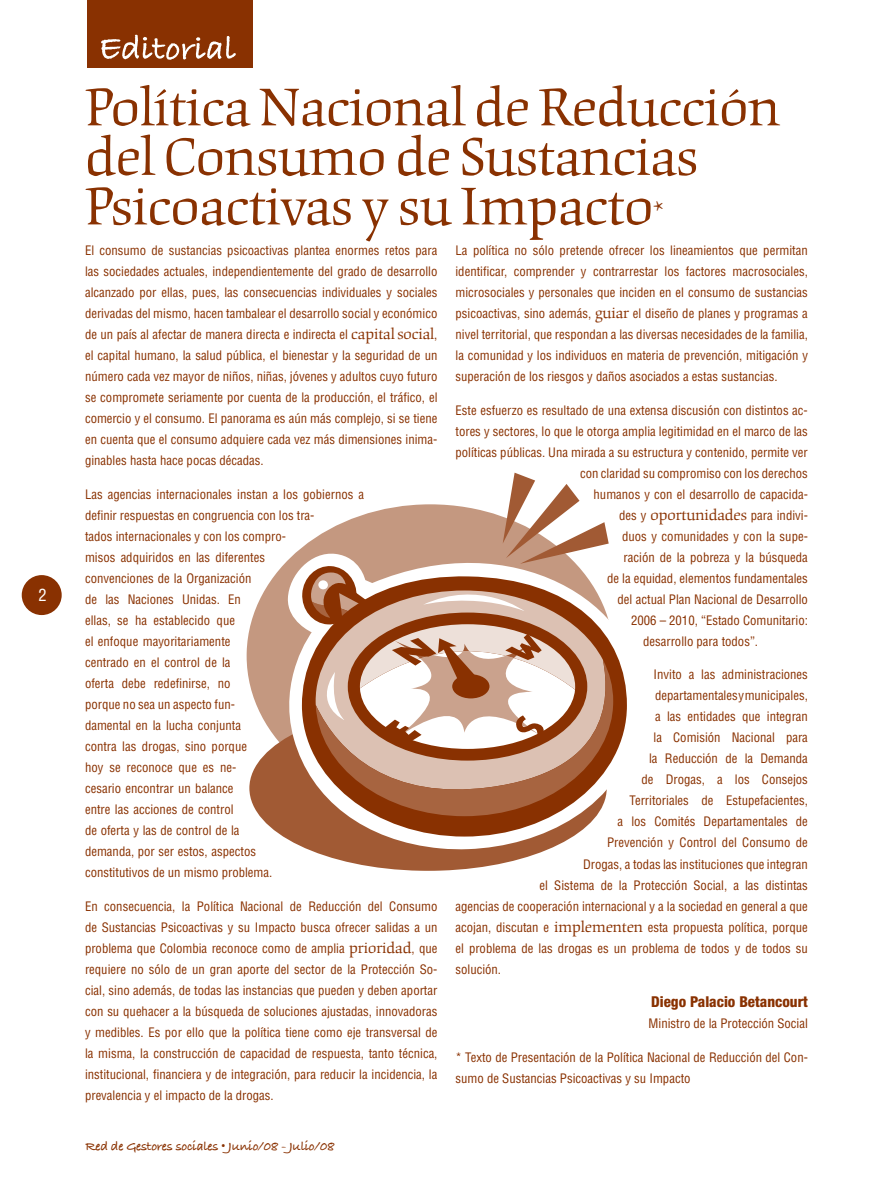
<style>
.page{position:relative;width:893px;height:1191px;background:#fff}
.page>*{position:absolute;margin:0;border:0;box-sizing:border-box;transform-origin:0 0}
.t1{font:63px/49.5px "Origami Std";color:#893101}
.t2{font:condensed 16.5px "Helvetica";color:#fff}
.t3{font:800 condensed 15px "Helvetica Neue LT Std";color:#893101}
.t4{font:13.5px "Bradley Hand ITCTT Bold";letter-spacing:-.02em;color:#893101}
.t5{font:condensed 12.75px/21px "Helvetica";color:#893101;text-align:justify}
.s1{font-size:36px}
.s2{font-family:"Origami Std";font-stretch:normal;font-size:18px}
</style>
<div class="page">
<div style="left:22px;top:575px;width:40px;height:40px;background:#893101;border-radius:50%"></div>
<div style="left:87px;top:0;width:166px;height:68px;background:#893101"></div>
<svg style="left:101px;top:35px;width:135px;height:25px"></svg>
<svg style="left:247px;top:572px;width:30px;height:133px;fill:#c49880"></svg>
<svg style="left:249px;top:705px;width:300px;height:165px"></svg>
<svg style="left:277px;top:548px;width:297px;height:301px"></svg>
<svg style="left:302px;top:644px;width:325px;height:192px"></svg>
<svg style="left:316px;top:660px;width:297px;height:156px"></svg>
<div style="left:348px;top:612px;width:239px;height:148px;background:#893101;border-radius:50%"></div>
<svg style="left:301px;top:472px;width:308px;height:277px"></svg>
<p class="t2" style="left:38px;top:585px;width:10px">2</p>
<h1 class="t1" style="left:85px;top:85px;width:696px">Política Nacional de Reducción del Consumo de Sustancias<br>Psicoactivas y su Impacto<span class="s1">*</span></h1>
<p class="t5" style="left:85px;top:239px;width:354px">El consumo de sustancias psicoactivas plantea enormes retos para las sociedades actuales, independientemente del grado de desarrollo alcanzado por ellas, pues, las consecuencias individuales y sociales derivadas del mismo, hacen tambalear el desarrollo social y económico de un país al afectar de manera directa e indirecta el <span class="s2">capital social</span>, el capital humano, la salud pública, el bienestar y la seguridad de un número cada vez mayor de niños, niñas, jóvenes y adultos cuyo futuro se compromete seriamente por cuenta de la producción, el tráfico, el comercio y el consumo. El panorama es aún más complejo, si se tiene en cuenta que el consumo adquiere cada vez más dimensiones inima&shy;ginables hasta hace pocas décadas.</p>
<p class="t5" style="left:85px;top:483px;width:280px;text-align:left">Las agencias internacionales instan a los gobiernos a definir respuestas en congruencia con los tra-<br>tados internacionales y con los compro-<br>misos adquiridos en las diferentes<br>convenciones de la Organización<br>de las Naciones Unidas. En<br>ellas, se ha establecido que<br>el enfoque mayoritariamente<br>centrado en el control de la<br>oferta debe redefinirse, no<br>porque no sea un aspecto fun-<br>damental en la lucha conjunta<br>contra las drogas, sino porque<br>hoy se reconoce que es ne-<br>cesario encontrar un balance<br>entre las acciones de control<br>de oferta y las de control de la<br>demanda, por ser estos, aspectos<br>constitutivos de un mismo problema.</p>
<p class="t5" style="left:85px;top:895px;width:354px">En consecuencia, la Política Nacional de Reducción del Consumo de Sustancias Psicoactivas y su Impacto busca ofrecer salidas a un problema que Colombia reconoce como de amplia <span class="s2">prioridad</span>, que requiere no sólo de un gran aporte del sector de la Protección So&shy;cial, sino además, de todas las instancias que pueden y deben aportar con su quehacer a la búsqueda de soluciones ajustadas, innovadoras y medibles. Es por ello que la política tiene como eje transversal de la misma, la construcción de capacidad de respuesta, tanto técnica, institucional, financiera y de integración, para reducir la incidencia, la prevalencia y el impacto de la drogas.</p>
<p class="t4" style="left:86px;top:1136px;width:251px">Red de Gestores sociales • Junio/08 - Julio/08</p>
<p class="t5" style="left:455px;top:239px;width:354px">La política no sólo pretende ofrecer los lineamientos que permitan identificar, comprender y contrarrestar los factores macrosociales, microsociales y personales que inciden en el consumo de sustancias psicoactivas, sino además, <span class="s2">guiar</span> el diseño de planes y programas a nivel territorial, que respondan a las diversas necesidades de la familia, la comunidad y los individuos en materia de prevención, mitigación y superación de los riesgos y daños asociados a estas sustancias.</p>
<p class="t5" style="left:455px;top:399px;width:354px">Este esfuerzo es resultado de una extensa discusión con distintos ac-</p>
<p class="t5" style="left:455px;top:420px;width:354px">tores y sectores, lo que le otorga amplia legitimidad en el marco de las</p>
<p class="t5" style="left:455px;top:441px;width:354px">políticas públicas. Una mirada a su estructura y contenido, permite ver</p>
<p class="t5" style="left:580px;top:462px;width:229px">con claridad su compromiso con los derechos</p>
<p class="t5" style="left:594px;top:483px;width:216px">humanos y con el desarrollo de capacida-</p>
<p class="t5" style="left:619px;top:504px;width:190px">des y <span class="s2">oportunidades</span> para indivi-</p>
<p class="t5" style="left:622px;top:525px;width:187px">duos y comunidades y con la supe-</p>
<p class="t5" style="left:624px;top:546px;width:186px">ración de la pobreza y la búsqueda</p>
<p class="t5" style="left:607px;top:567px;width:202px">de la equidad, elementos fundamentales</p>
<p class="t5" style="left:618px;top:588px;width:192px">del actual Plan Nacional de Desarrollo</p>
<p class="t5" style="left:631px;top:609px;width:178px">2006 – 2010, “Estado Comunitario:</p>
<p class="t5" style="left:643px;top:630px;width:117px">desarrollo para todos”.</p>
<p class="t5" style="left:654px;top:664px;width:156px">Invito a las administraciones</p>
<p class="t5" style="left:655px;top:685px;width:154px">departamentales y municipales,</p>
<p class="t5" style="left:655px;top:706px;width:154px">a las entidades que integran</p>
<p class="t5" style="left:654px;top:727px;width:156px">la Comisión Nacional para</p>
<p class="t5" style="left:649px;top:748px;width:160px">la Reducción de la Demanda</p>
<p class="t5" style="left:642px;top:769px;width:168px">de Drogas, a los Consejos</p>
<p class="t5" style="left:630px;top:790px;width:180px">Territoriales de Estupefacientes,</p>
<p class="t5" style="left:618px;top:811px;width:192px">a los Comités Departamentales de</p>
<p class="t5" style="left:607px;top:832px;width:202px">Prevención y Control del Consumo de</p>
<p class="t5" style="left:583px;top:853px;width:226px">Drogas, a todas las instituciones que integran</p>
<p class="t5" style="left:540px;top:874px;width:270px">el Sistema de la Protección Social, a las distintas</p>
<p class="t5" style="left:455px;top:895px;width:354px">agencias de cooperación internacional y a la sociedad en general a que</p>
<p class="t5" style="left:455px;top:916px;width:354px">acojan, discutan e <span class="s2">implementen</span> esta propuesta política, porque</p>
<p class="t5" style="left:455px;top:937px;width:354px">el problema de las drogas es un problema de todos y de todos su</p>
<p class="t5" style="left:455px;top:958px;width:47px">solución.</p>
<p class="t3" style="left:651px;top:992px;width:158px">Diego Palacio Betancourt</p>
<p class="t5" style="left:649px;top:1013px;width:161px">Ministro de la Protección Social</p>
<p class="t5" style="left:455px;top:1046px;width:354px">* Texto de Presentación de la Política Nacional de Reducción del Con&shy;sumo de Sustancias Psicoactivas y su Impacto</p>
</div>
